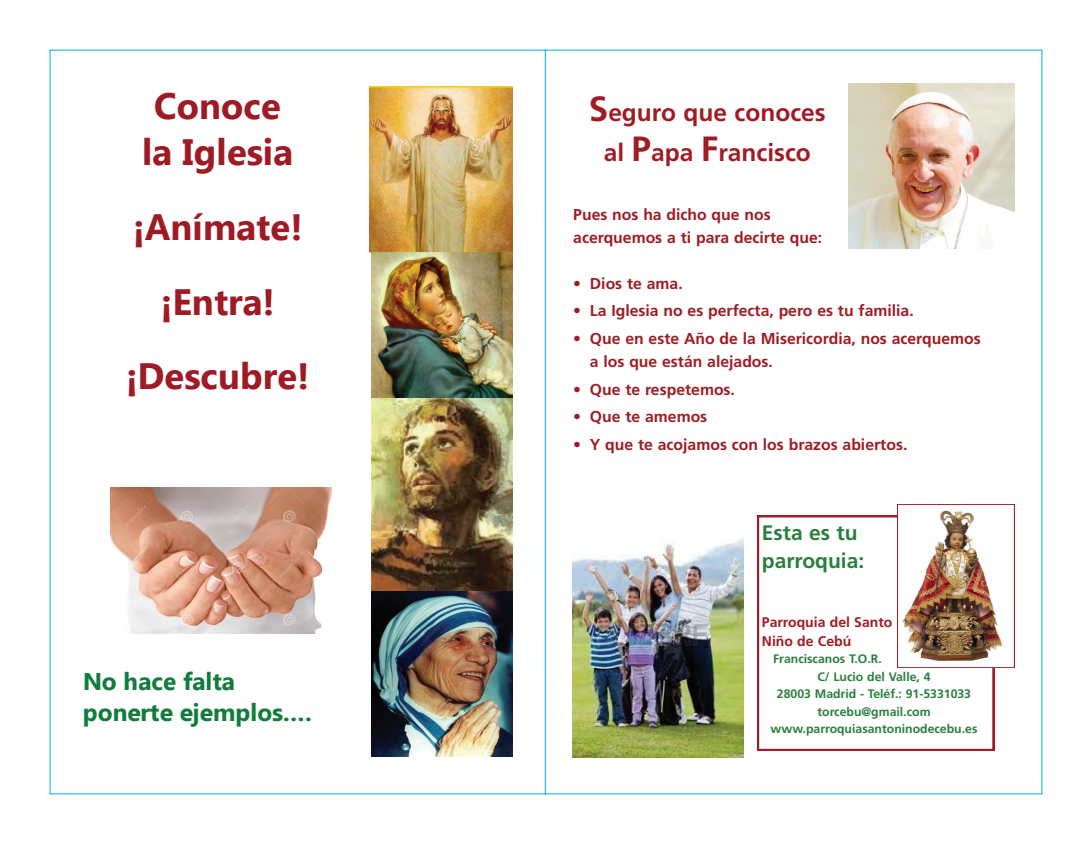
<style>
.page{position:relative;width:1092px;height:844px;background:#fff}
.page>*{position:absolute;margin:0;border:0;box-sizing:border-box;transform-origin:0 0}
.t1{font:36.57px/74.7px "Ebrima Bold+T42+SQDTGE";color:#9e1b25;text-align:center}
.t2{font:700 24.5px/40.2px "Frutiger";color:#9f1c24;text-align:center}
.t3{font:24.5px "Ebrima Bold+T42+XQHEVO";color:#127c3d}
.t4{font:24.5px "Ebrima Bold+T42+KMWBMZ";color:#127c3d}
.t5{font:24.5px "Ebrima Bold+T42+SQDTGE";color:#127c3d}
.t6{font:24.5px "Ebrima Bold+T42+KTKUXH";color:#127c3d}
.t7{font:21.88px/29.8px "Ebrima+T42+KUJVRR";color:#127c3d}
.t8{font:700 21px/28px "Frutiger";color:#297f3c}
.t9{font:700 15.75px/22.8px "Frutiger";color:#9f1c24}
.t10{font:14.7px/19.9px "Ebrima+T42+KUJVRR";color:#9e1b25}
.t11{font:700 14px/19.2px "Frutiger";color:#9f1c24}
.t12{font:13.47px "Ebrima+T42+KUJVRR";color:#127c3d}
.t13{font:700 12.25px "Frutiger";color:#297f3c}
.t14{font:12.08px/16.4px "Ebrima+T42+KUJVRR";color:#127c3d;text-align:center}
.t15{font:12.08px "Ebrima+T42+QTSEZO";color:#127c3d}
.s1{font-size:35px}
.s2{font-family:"Ebrima+T42+MIXWDQ"}
</style>
<div class="page">
<img style="left:49px;top:49px;width:993px;height:746px">
<h1 class="t1" style="left:142px;top:82px;width:152px;line-height:46.7px">Conoce la Iglesia</h1>
<h1 class="t1" style="left:126px;top:190px;width:185px">¡Anímate! ¡Entra! ¡Descubre!</h1>
<h2 class="t6" style="left:83px;top:662px;width:154px">No hace falta</h2>
<h2 class="t4" style="left:83px;top:693px;width:231px">ponerte ejemplos….</h2>
<h2 class="t5" style="left:93px;top:666px;width:154px">No hace falta</h2>
<h2 class="t3" style="left:93px;top:693px;width:231px">ponerte ejemplos….</h2>
<h2 class="t2" style="left:589px;top:94px;width:238px"><span class="s1">S</span>eguro que conoces al <span class="s1">P</span>apa <span class="s1">F</span>rancisco</h2>
<p class="t9" style="left:573px;top:205px;width:250px">Pues nos ha dicho que nos acerquemos a ti para decirte que:</p>
<p class="t9" style="left:573px;top:273px;width:111px">• Dios te ama.</p>
<p class="t9" style="left:573px;top:300px;width:342px">• La Iglesia no es perfecta, pero es tu familia.</p>
<p class="t9" style="left:590px;top:328px;width:392px;text-indent:-17px">• Que en este Año de la Misericordia, nos acerquemos a los que están alejados.</p>
<p class="t9" style="left:573px;top:379px;width:163px">• Que te respetemos.</p>
<p class="t9" style="left:573px;top:406px;width:135px">• Que te amemos</p>
<p class="t9" style="left:573px;top:434px;width:335px">• Y que te acojamos con los brazos abiertos.</p>
<h3 class="t7" style="left:762px;top:519px;width:100px">Esta es tu parroquia:</h3>
<h3 class="t8" style="left:761px;top:519px;width:104px">Esta es tu parroquia:</h3>
<p class="t10" style="left:762px;top:612px;width:129px">Parroquia del Santo<br>Niño de Cebú</p>
<p class="t12" style="left:772px;top:655px;width:114px">Franciscanos T.O.R.</p>
<p class="t14" style="left:822px;top:671px;width:107px">C/ Lucio del Valle, 4</p>
<p class="t15" style="left:783px;top:687px;width:186px">28003 Madrid - <span class="s2">Teléf.: 91</span>-5331033</p>
<p class="t14" style="left:782px;top:704px;width:187px">torcebu@gmail.com wwwparroquiasantoninodecebu.es</p>
<p class="t11" style="left:761px;top:613px;width:132px">Parroquia del Santo<br>Niño de Cebú</p>
<p class="t13" style="left:773px;top:654px;width:110px">Franciscanos T.O.R.</p>
<p class="t13" style="left:817px;top:671px;width:115px">C/ Lucio del Valle, 4</p>
<p class="t13" style="left:776px;top:689px;width:196px">28003 Madrid - Teléf.: 91-5331033</p>
<p class="t13" style="left:817px;top:706px;width:115px">torcebu@gmail.com</p>
<p class="t13" style="left:770px;top:724px;width:208px">www.parroquiasantoninodecebu.es</p>
</div>
